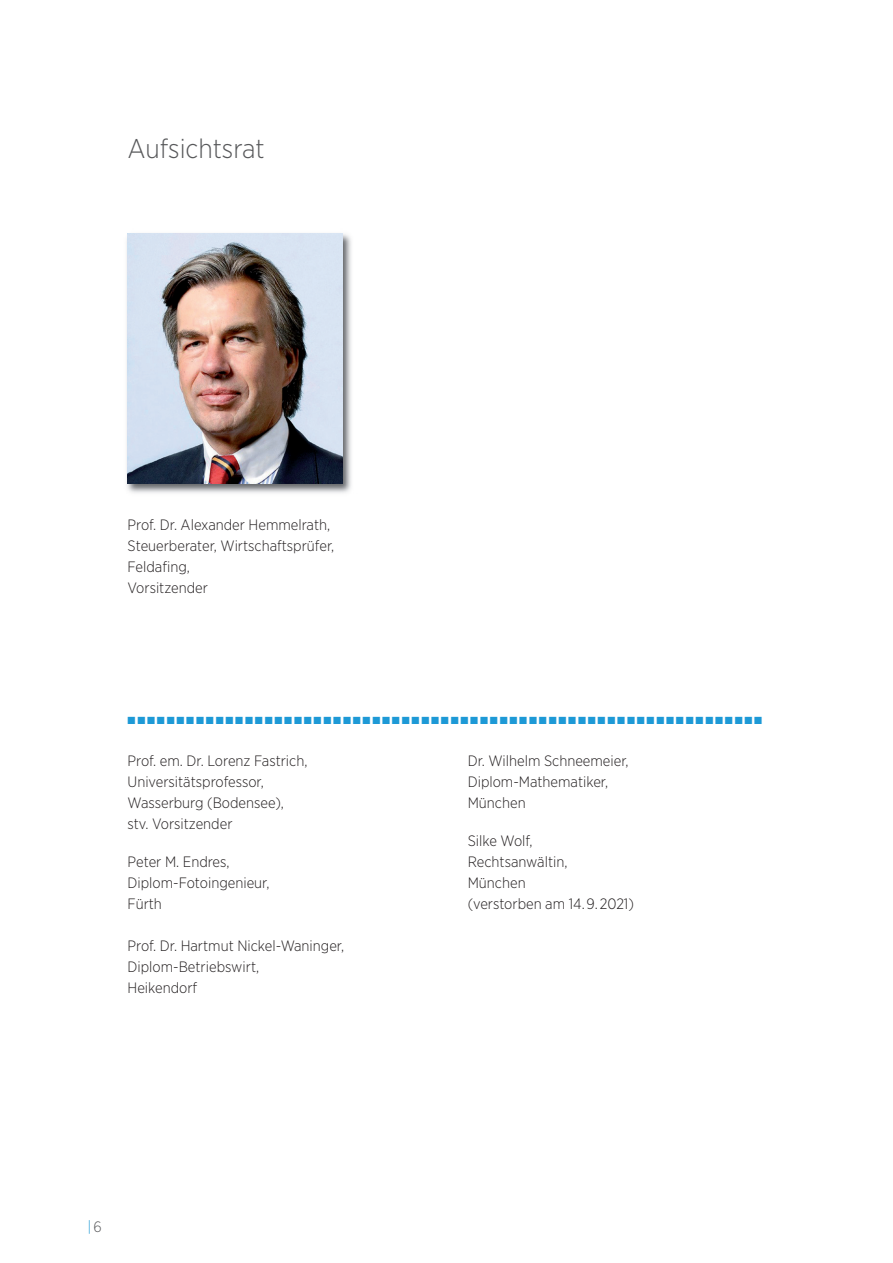
<style>
.page{position:relative;width:893px;height:1263px;background:#fff}
.page>*{position:absolute;margin:0;border:0;box-sizing:border-box;transform-origin:0 0}
.t1{font:300 27px "Gotham Narrow";color:#57585a}
.t2{font:300 15px/21px "Gotham Narrow";color:#231f20}
.t3{font:300 15px "Gotham Narrow";color:#1d99d6}
.t4{font:12px "European Pi Three";letter-spacing:.15em;color:#1d99d6}
.s1{color:#57585a}
</style>
<div class="page">
<img style="left:126px;top:233px;width:225px;height:260px">
<img style="left:128px;top:234px;width:215px;height:249px">
<h1 class="t1" style="left:128px;top:138px;width:139px">Aufsichtsrat</h1>
<p class="t2" style="left:128px;top:515px;width:208px">Prof. Dr. Alexander Hemmelrath,<br>Steuerberater, Wirtschaftsprüfer,<br>Feldafing,<br>Vorsitzender</p>
<p class="t4" style="left:128px;top:712px;width:636px">KKKKKKKKKKKKKKKKKKKKKKKKKKKKKKKKKKKKKKKKKKKKKKKKKKKKKKKKKKKKKKKKK</p>
<p class="t2" style="left:128px;top:751px;width:181px">Prof. em. Dr. Lorenz Fastrich,<br>Universitätsprofessor,<br>Wasserburg (Bodensee), stv. Vorsitzender</p>
<p class="t2" style="left:128px;top:852px;width:143px">Peter M. Endres,<br>Diplom-Fotoingenieur,<br>Fürth</p>
<p class="t2" style="left:128px;top:936px;width:218px">Prof. Dr. Hartmut Nickel-Waninger,<br>Diplom-Betriebswirt,<br>Heikendorf</p>
<p class="t2" style="left:468px;top:751px;width:162px">Dr. Wilhelm Schneemeier,<br>Diplom-Mathematiker,<br>München</p>
<p class="t2" style="left:468px;top:831px;width:168px">Silke Wolf,<br>Rechtsanwältin,<br>München<br>(verstorben am 14. 9. 2021)</p>
<p class="t3" style="left:88px;top:1222px;width:16px">|<span class="s1">6</span></p>
</div>
